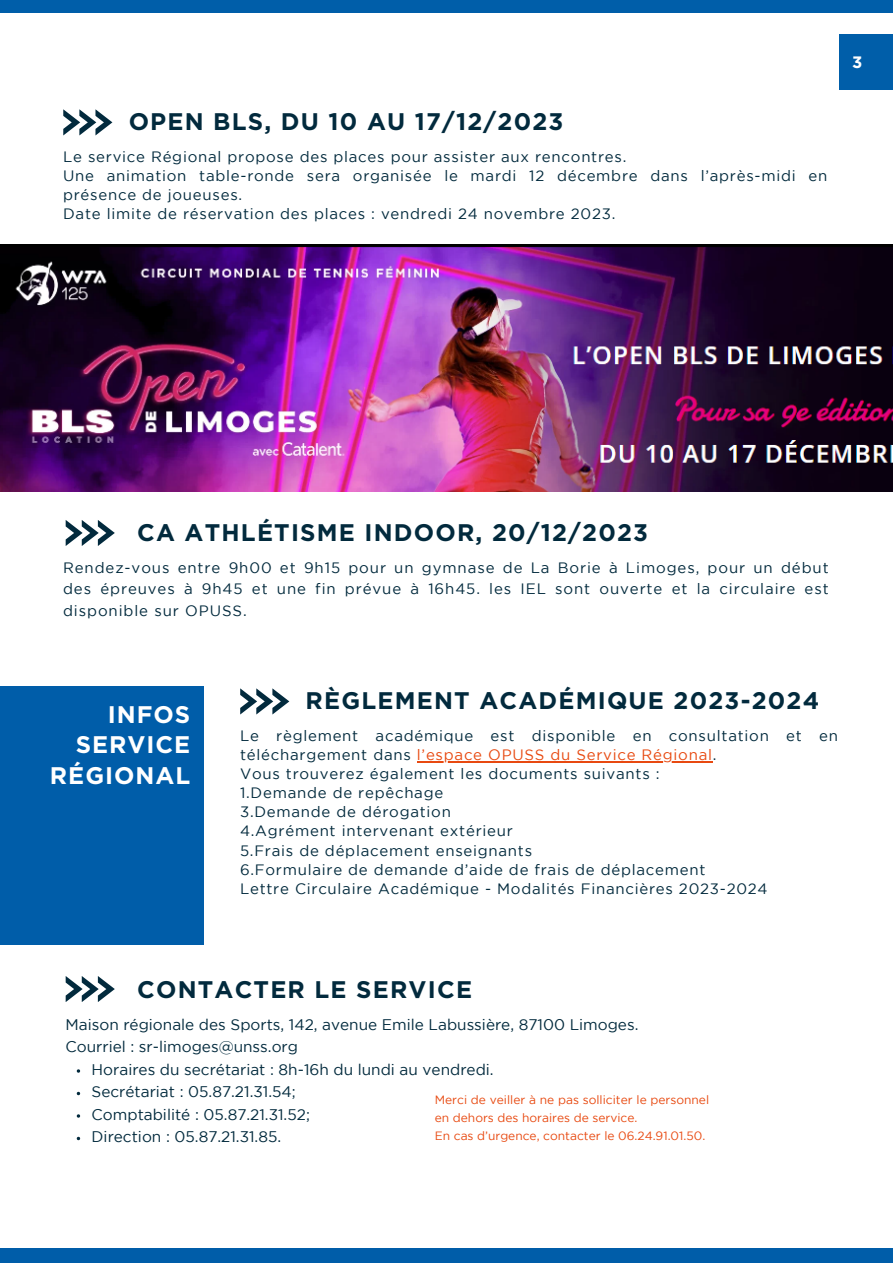
<style>
.page{position:relative;width:893px;height:1264px;background:#fff}
.page>*{position:absolute;margin:0;border:0;box-sizing:border-box;transform-origin:0 0}
.t1{font:700 24px "Gotham";letter-spacing:.05em;color:#022a3d}
.t2{font:700 24px/30.3px "Gotham";letter-spacing:.04em;color:#fff;text-align:right}
.t3{font:700 16.5px "Gotham";color:#fff}
.t4{font:15.3px "Gotham";color:#022a3d}
.t5{font:15px/21.3px "Gotham";letter-spacing:.05em;color:#022a3d}
.t6{font:12px/18px "Gotham";color:#e84910}
.s1{color:#e84910}
</style>
<div class="page">
<div style="left:0;top:0;width:892px;height:12px;background:#005ea9"></div>
<div style="left:0;top:1248px;width:892px;height:14px;background:#005da9"></div>
<div style="left:838px;top:34px;width:54px;height:55px;background:#005ea9"></div>
<svg style="left:63px;top:109px;width:49px;height:26px"></svg>
<svg style="left:66px;top:520px;width:49px;height:25px"></svg>
<img style="left:0;top:244px;width:892px;height:247px">
<div style="left:0;top:686px;width:204px;height:258px;background:#005da9"></div>
<svg style="left:240px;top:688px;width:49px;height:26px"></svg>
<hr style="left:417px;top:761px;width:295px;height:1px;background:#e84910">
<svg style="left:66px;top:976px;width:49px;height:25px"></svg>
<p class="t1" style="left:129px;top:107px;width:436px">OPEN BLS, DU 10 AU 17/12/2023</p>
<p class="t5" style="left:63px;top:147px;width:564px">Le service Régional propose des places pour assister aux rencontres.</p>
<p class="t5" style="left:63px;top:167px;width:765px;line-height:19px">Une animation table-ronde sera organisée le mardi 12 décembre dans l’après-midi en présence de joueuses.</p>
<p class="t5" style="left:63px;top:204px;width:553px">Date limite de réservation des places : vendredi 24 novembre 2023.</p>
<p class="t3" style="left:852px;top:52px;width:12px">3</p>
<p class="t1" style="left:137px;top:519px;width:512px">CA ATHLÉTISME INDOOR, 20/12/2023</p>
<p class="t5" style="left:63px;top:558px;width:767px;text-align:justify">Rendez-vous entre 9h00 et 9h15 pour un gymnase de La Borie à Limoges, pour un début des épreuves à 9h45 et une fin prévue à 16h45. les IEL sont ouverte et la circulaire est disponible sur OPUSS.</p>
<p class="t2" style="left:50px;top:698px;width:142px">INFOS<br>SERVICE<br>RÉGIONAL</p>
<p class="t1" style="left:305px;top:686px;width:515px">RÈGLEMENT ACADÉMIQUE 2023-2024</p>
<p class="t5" style="left:240px;top:727px;width:599px;line-height:19px">Le règlement académique est disponible en consultation et en téléchargement dans <span class="s1">l’espace OPUSS du Service Régional</span>.</p>
<p class="t5" style="left:240px;top:764px;width:421px">Vous trouverez également les documents suivants :</p>
<p class="t5" style="left:240px;top:783px;width:205px">1.Demande de repêchage</p>
<p class="t5" style="left:240px;top:802px;width:212px">3.Demande de dérogation</p>
<p class="t5" style="left:240px;top:821px;width:274px">4.Agrément intervenant extérieur</p>
<p class="t5" style="left:240px;top:840px;width:294px">5.Frais de déplacement enseignants</p>
<p class="t5" style="left:240px;top:859px;width:467px">6.Formulaire de demande d’aide de frais de déplacement</p>
<p class="t5" style="left:240px;top:878px;width:529px">Lettre Circulaire Académique - Modalités Financières 2023-2024</p>
<p class="t1" style="left:137px;top:975px;width:336px">CONTACTER LE SERVICE</p>
<p class="t4" style="left:65px;top:1018px;width:574px">Maison régionale des Sports, 142, avenue Emile Labussière, 87100 Limoges.</p>
<p class="t4" style="left:65px;top:1041px;width:234px">Courriel : sr-limoges@unss.org</p>
<p class="t4" style="left:92px;top:1063px;width:403px">Horaires du secrétariat : 8h-16h du lundi au vendredi.</p>
<p class="t4" style="left:92px;top:1086px;width:205px">Secrétariat : 05.87.21.31.54;</p>
<p class="t4" style="left:92px;top:1108px;width:220px">Comptabilité : 05.87.21.31.52;</p>
<p class="t4" style="left:92px;top:1131px;width:191px">Direction : 05.87.21.31.85.</p>
<p class="t6" style="left:435px;top:1091px;width:276px">Merci de veiller à ne pas solliciter le personnel en dehors des horaires de service.</p>
<p class="t6" style="left:435px;top:1127px;width:272px">En cas d’urgence, contacter le 06.24.91.01.50.</p>
</div>
